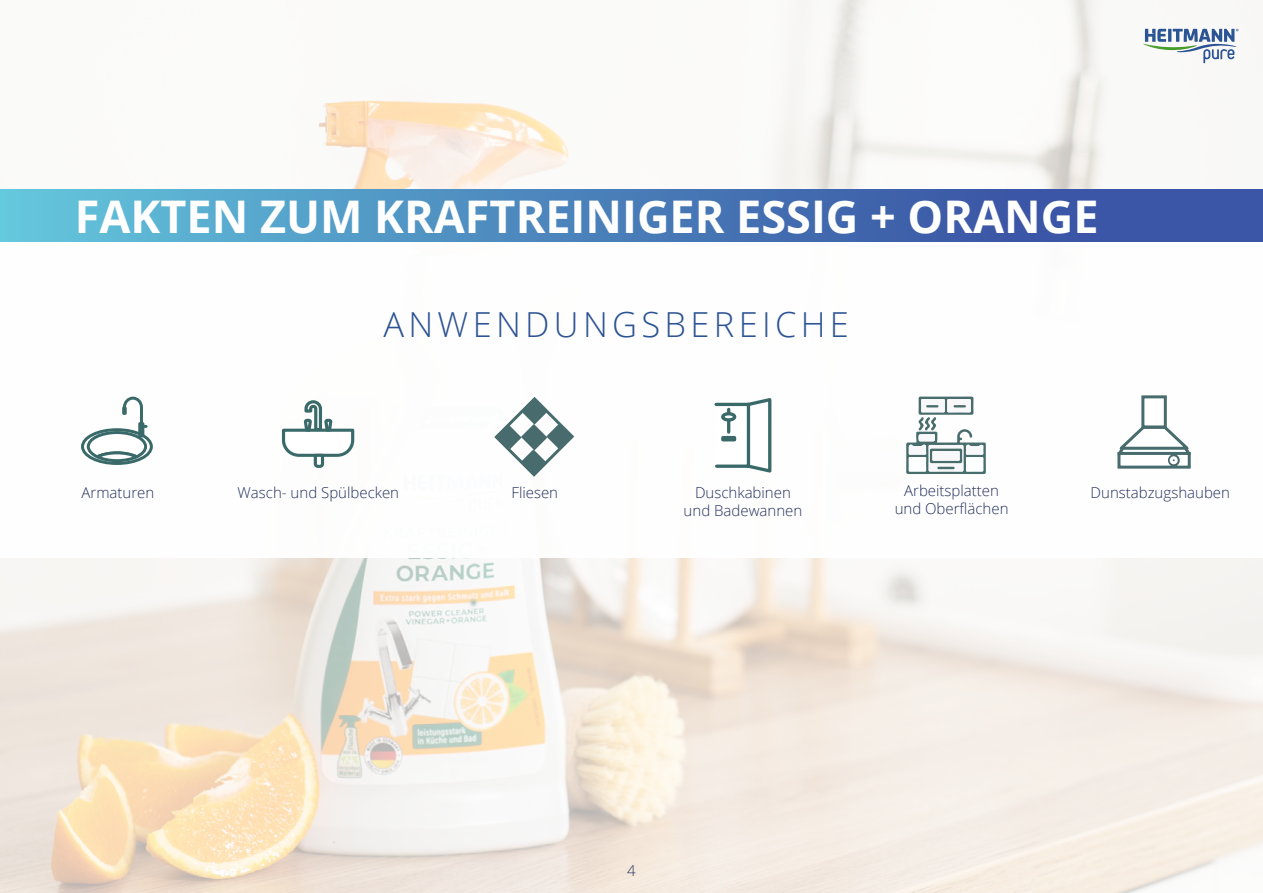
<style>
.page{position:relative;width:1263px;height:893px;background:#fff}
.page>*{position:absolute;margin:0;border:0;box-sizing:border-box;transform-origin:0 0}
.t1{font:700 45px "Open Sans";color:#fff}
.t2{font:300 34.5px "Open Sans";letter-spacing:.125em;color:#2c5394}
.t3{font:300 15px/18px "Open Sans";color:#23315d;text-align:center}
</style>
<div class="page">
<img style="left:0;top:0;width:1263px;height:893px">
<div style="left:0;top:240px;width:1263px;height:318px;background:#fff"></div>
<svg style="left:1143px;top:29px;width:95px;height:34px"></svg>
<div style="left:81px;top:428px;width:72px;height:37px;border:3px solid #396a69;border-radius:50%"></div>
<svg style="left:85px;top:397px;width:64px;height:67px"></svg>
<svg style="left:714px;top:398px;width:57px;height:75px"></svg>
<div style="left:721px;top:436px;width:15px;height:5px;border:3px solid #396a69"></div>
<hr style="left:727px;top:409px;width:3px;height:23px;background:#396a69">
<svg style="left:723px;top:414px;width:12px;height:6px"></svg>
<div style="left:721px;top:412px;width:15px;height:10px;border:3px solid #396a69;border-radius:50%"></div>
<svg style="left:906px;top:397px;width:80px;height:77px"></svg>
<svg style="left:282px;top:400px;width:72px;height:68px"></svg>
<div style="left:1141px;top:395px;width:26px;height:33px;background:#fff;border:3px solid #486c6d"></div>
<svg style="left:1117px;top:427px;width:74px;height:42px"></svg>
<svg style="left:494px;top:397px;width:81px;height:80px"></svg>
<svg style="left:0;top:189px;width:1263px;height:53px;background:#4a81ba"></svg>
<h1 class="t1" style="left:75px;top:185px;width:1025px">FAKTEN ZUM KRAFTREINIGER ESSIG + ORANGE</h1>
<h2 class="t2" style="left:383px;top:301px;width:467px">ANWENDUNGSBEREICHE</h2>
<p class="t3" style="left:82px;top:483px;width:74px">Armaturen</p>
<p class="t3" style="left:684px;top:483px;width:120px">Duschkabinen und Badewannen</p>
<p class="t3" style="left:895px;top:481px;width:115px">Arbeitsplatten und Oberflächen</p>
<p class="t3" style="left:238px;top:483px;width:163px">Wasch- und Spülbecken</p>
<p class="t3" style="left:511px;top:483px;width:48px">Fliesen</p>
<p class="t3" style="left:1090px;top:483px;width:141px">Dunstabzugshauben</p>
<p class="t3" style="left:627px;top:861px;width:10px">4</p>
</div>
